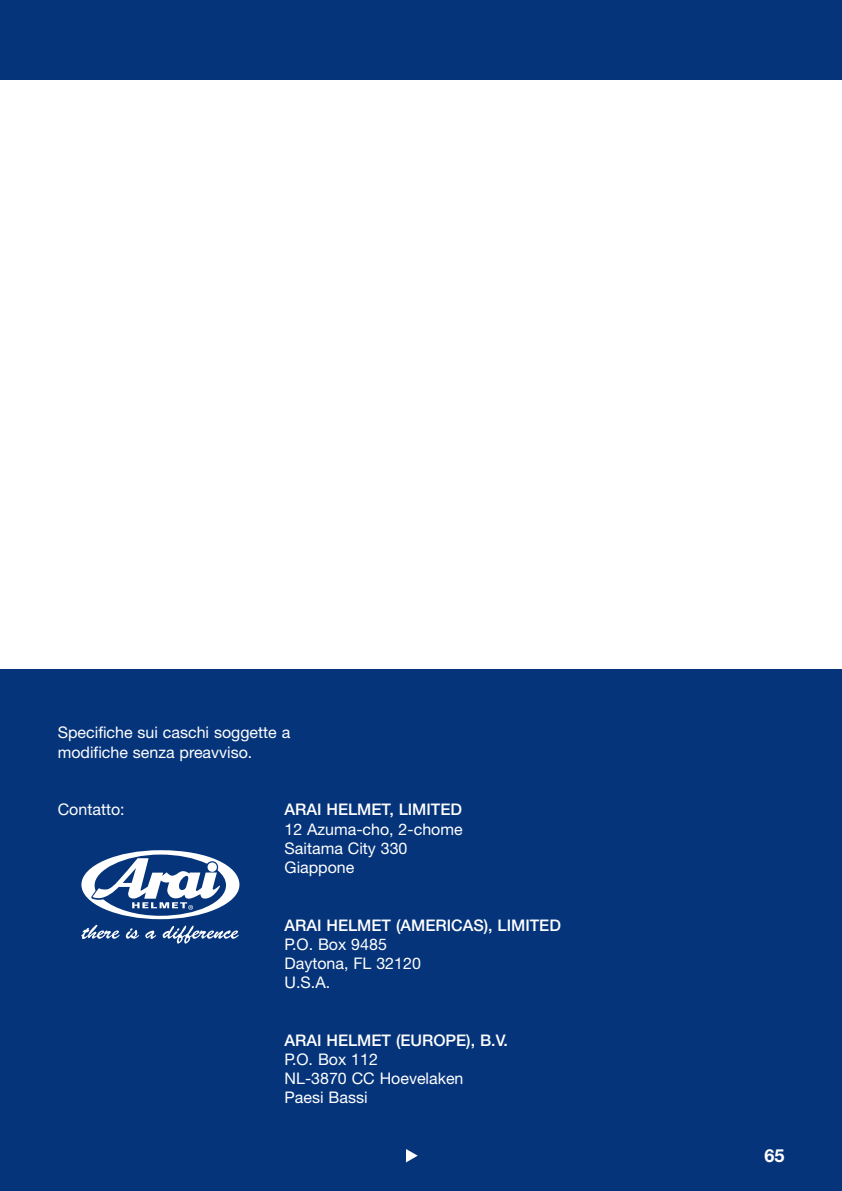
<style>
.page{position:relative;width:842px;height:1191px;background:#fff}
.page>*{position:absolute;margin:0;border:0;box-sizing:border-box;transform-origin:0 0}
.t1{font:700 18px "Helvetica Neue";color:#fff}
.t2{font:16px/19.2px "Helvetica Neue";color:#fff}
.t3{font:500 16px "Helvetica Neue";color:#fff}
</style>
<div class="page">
<div style="left:0;top:670px;width:841px;height:521px;background:#05347a"></div>
<svg style="left:406px;top:1149px;width:12px;height:13px"></svg>
<div style="left:0;top:1px;width:841px;height:79px;background:#05347a"></div>
<svg style="left:81px;top:850px;width:158px;height:93px"></svg>
<p class="t2" style="left:58px;top:724px;width:234px">Specifiche sui caschi soggette a modifiche senza preavviso.</p>
<p class="t2" style="left:58px;top:801px;width:68px">Contatto:</p>
<p class="t3" style="left:285px;top:804px;width:179px">ARAI HELMET, LIMITED</p>
<p class="t2" style="left:285px;top:820px;width:180px">12 Azuma-cho, 2-chome<br>Saitama City 330<br>Giappone</p>
<p class="t3" style="left:285px;top:919px;width:278px">ARAI HELMET (AMERICAS), LIMITED</p>
<p class="t2" style="left:285px;top:936px;width:138px">P.O. Box 9485<br>Daytona, FL 32120<br>U.S.A.</p>
<p class="t3" style="left:285px;top:1034px;width:225px">ARAI HELMET (EUROPE), B.V.</p>
<p class="t2" style="left:285px;top:1051px;width:180px">P.O. Box 112<br>NL-3870 CC Hoevelaken<br>Paesi Bassi</p>
<p class="t1" style="left:764px;top:1148px;width:22px">65</p>
</div>
